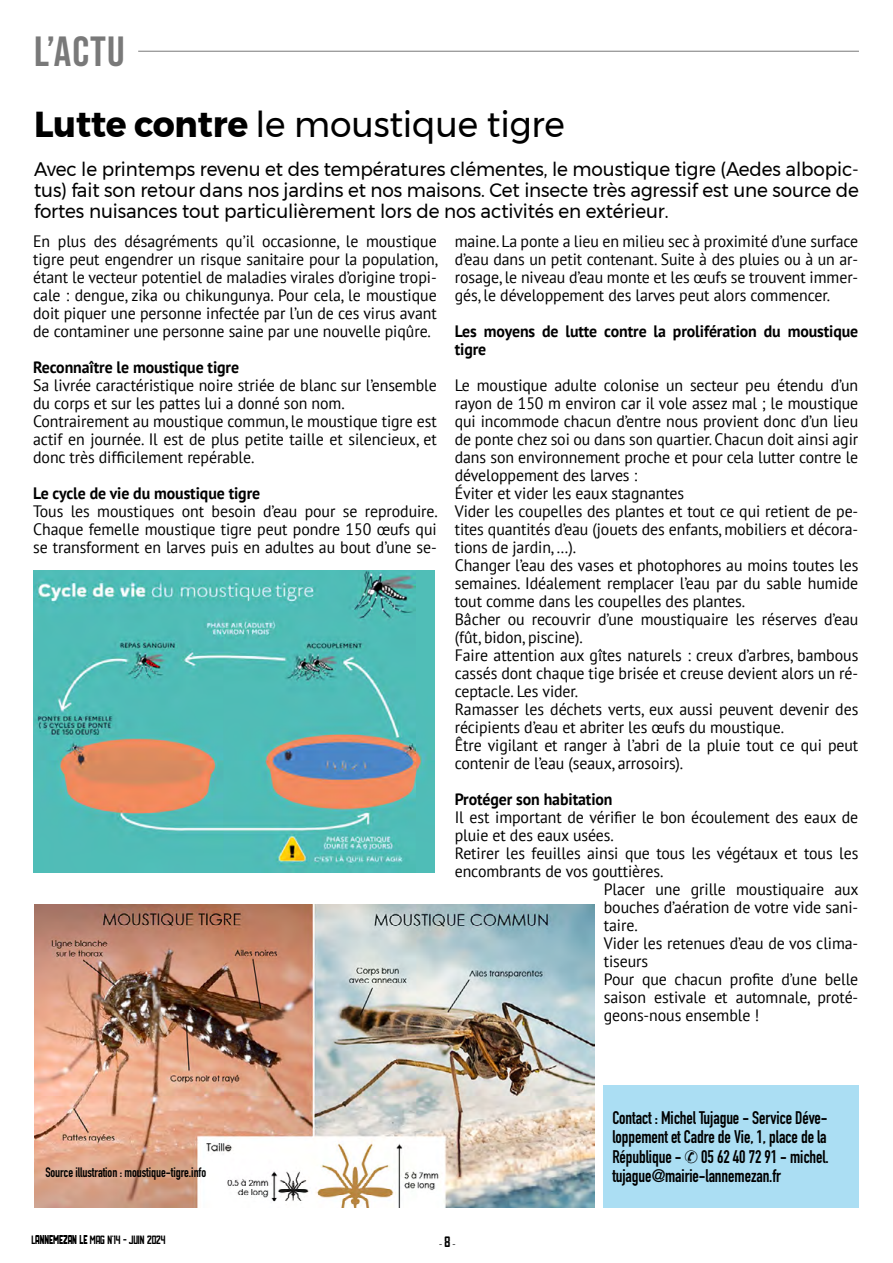
<style>
.page{position:relative;width:893px;height:1263px;background:#fff}
.page>*{position:absolute;margin:0;border:0;box-sizing:border-box;transform-origin:0 0}
.t1{font:42px "Bebas Neue";color:#797979;scale:1.04 1}
.t2{font:36px "Gontserrat";letter-spacing:-.005em;color:#000;scale:.96 1}
.t3{font:19.5px/21px "Gontserrat";letter-spacing:-.005em;color:#000;text-align:justify;scale:.94 1}
.t4{font:700 18px/19.5px "DIN Condensed";letter-spacing:-.005em;color:#000;text-align:justify;scale:.96 1}
.t5{font:16.5px/18px "PT Sans";letter-spacing:-.005em;color:#000;text-align:justify;scale:.96 1}
.t6{font:700 16.5px/18px "PT Sans";letter-spacing:-.005em;color:#000;scale:.96 1}
.t7{font:700 13.5px "DIN Condensed";letter-spacing:-.005em;color:#000;scale:.96 1}
.t8{font:12px "Hal Hal";letter-spacing:-.01em;color:#000;scale:.96 1}
.t9{font:9.75px "Avenir";color:#000;scale:.96 1}
.s1{font-weight:700}
.s2{font-family:"Hal Hal";font-size:15px}
</style>
<div class="page">
<div style="left:604px;top:1085px;width:255px;height:123px;background:#abdef3"></div>
<hr style="left:138px;top:51px;width:721px;height:1px;background:#797979">
<img style="left:33px;top:570px;width:401px;height:302px">
<img style="left:34px;top:904px;width:560px;height:304px">
<h1 class="t1" style="left:34px;top:27px;width:89px">L’ACTU</h1>
<h2 class="t2" style="left:34px;top:97px;width:555px"><span class="s1">Lutte contre</span> le moustique tigre</h2>
<p class="t3" style="left:34px;top:158px;width:879px">Avec le printemps revenu et des températures clémentes, le moustique tigre (Aedes albopic&shy;tus) fait son retour dans nos jardins et nos maisons. Cet insecte très agressif est une source de fortes nuisances tout particulièrement lors de nos activités en extérieur.</p>
<p class="t5" style="left:33px;top:232px;width:423px">En plus des désagréments qu’il occasionne, le moustique tigre peut engendrer un risque sanitaire pour la population, étant le vecteur potentiel de maladies virales d’origine tropi&shy;cale : dengue, zika ou chikungunya. Pour cela, le moustique doit piquer une personne infectée par l’un de ces virus avant de contaminer une personne saine par une nouvelle piqûre.</p>
<p class="t6" style="left:33px;top:358px;width:216px">Reconnaître le moustique tigre</p>
<p class="t5" style="left:33px;top:376px;width:422px;text-align:left">Sa livrée caractéristique noire striée de blanc sur l’ensemble du corps et sur les pattes lui a donné son nom.<br>Contrairement au moustique commun, le moustique tigre est actif en journée. Il est de plus petite taille et silencieux, et donc très difficilement repérable.</p>
<p class="t6" style="left:33px;top:484px;width:238px">Le cycle de vie du moustique tigre</p>
<p class="t5" style="left:33px;top:502px;width:423px">Tous les moustiques ont besoin d’eau pour se reproduire.<br>Chaque femelle moustique tigre peut pondre 150 œufs qui se transforment en larves puis en adultes au bout d’une se-</p>
<p class="t5" style="left:455px;top:232px;width:422px">maine. La ponte a lieu en milieu sec à proximité d’une surface d’eau dans un petit contenant. Suite à des pluies ou à un ar&shy;rosage, le niveau d’eau monte et les œufs se trouvent immer&shy;gés, le développement des larves peut alors commencer.</p>
<p class="t6" style="left:455px;top:322px;width:422px">Les moyens de lutte contre la prolifération du moustique tigre</p>
<p class="t5" style="left:455px;top:376px;width:422px;text-align:left">Le moustique adulte colonise un secteur peu étendu d’un rayon de 150 m environ car il vole assez mal ; le moustique qui incommode chacun d’entre nous provient donc d’un lieu de ponte chez soi ou dans son quartier. Chacun doit ainsi agir dans son environnement proche et pour cela lutter contre le développement des larves :<br>Éviter et vider les eaux stagnantes<br>Vider les coupelles des plantes et tout ce qui retient de pe&shy;tites quantités d’eau (jouets des enfants, mobiliers et décora&shy;tions de jardin, …).<br>Changer l’eau des vases et photophores au moins toutes les semaines. Idéalement remplacer l’eau par du sable humide tout comme dans les coupelles des plantes.<br>Bâcher ou recouvrir d’une moustiquaire les réserves d’eau (fût, bidon, piscine).<br>Faire attention aux gîtes naturels : creux d’arbres, bambous cassés dont chaque tige brisée et creuse devient alors un ré&shy;ceptacle. Les vider.<br>Ramasser les déchets verts, eux aussi peuvent devenir des récipients d’eau et abriter les œufs du moustique.<br>Être vigilant et ranger à l’abri de la pluie tout ce qui peut contenir de l’eau (seaux, arrosoirs).</p>
<p class="t6" style="left:455px;top:790px;width:166px">Protéger son habitation</p>
<p class="t5" style="left:455px;top:808px;width:422px">Il est important de vérifier le bon écoulement des eaux de</p>
<p class="t5" style="left:455px;top:826px;width:167px">pluie et des eaux usées.</p>
<p class="t5" style="left:455px;top:844px;width:422px">Retirer les feuilles ainsi que tous les végétaux et tous les</p>
<p class="t5" style="left:455px;top:862px;width:219px">encombrants de vos gouttières.</p>
<p class="t5" style="left:604px;top:880px;width:267px">Placer une grille moustiquaire aux</p>
<p class="t5" style="left:604px;top:898px;width:267px">bouches d’aération de votre vide sani-</p>
<p class="t5" style="left:604px;top:916px;width:37px">taire.</p>
<p class="t5" style="left:604px;top:934px;width:267px">Vider les retenues d’eau de vos clima-</p>
<p class="t5" style="left:604px;top:952px;width:48px">tiseurs</p>
<p class="t5" style="left:604px;top:970px;width:267px">Pour que chacun profite d’une belle</p>
<p class="t5" style="left:604px;top:988px;width:267px">saison estivale et automnale, proté-</p>
<p class="t5" style="left:604px;top:1006px;width:163px">geons-nous ensemble !</p>
<p class="t7" style="left:45px;top:1163px;width:169px">Source illustration : moustique-tigre.info</p>
<p class="t4" style="left:612px;top:1107px;width:227px">Contact : Michel Tujague - Service Déve&shy;loppement et Cadre de Vie, 1, place de la République - 05 62 40 72 91 - michel. tujague@mairie-lannemezan.fr</p>
<p class="t8" style="left:31px;top:1234px;width:141px">LANNEMEZAN LE MAG N°14 - JUIN 2024</p>
<p class="t9" style="left:439px;top:1237px;width:19px">- <span class="s2">8</span>-</p>
</div>
